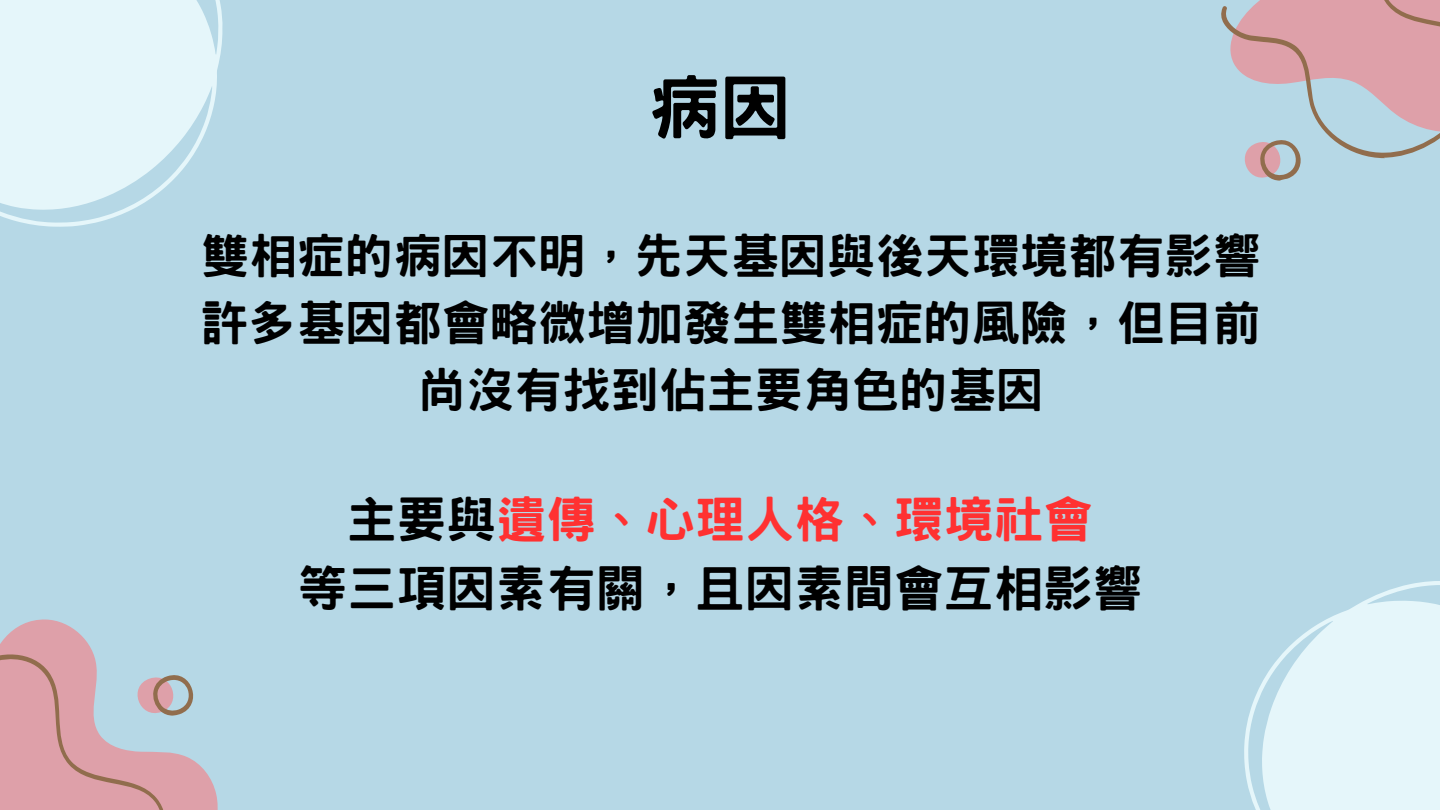
<style>
.page{position:relative;width:1440px;height:810px;background:#b6d8e6}
.page>*{position:absolute;margin:0;border:0;box-sizing:border-box;transform-origin:0 0}
.t1{font:800 71.6px "Han Wang Hei";color:#000}
.t2{font:800 49.7px "Han Wang Hei";color:#000}
.t3{font:800 49.7px "Han Wang Hei";color:#ff3131}
.t4{font:800 48.2px/67.1px "Han Wang Hei";color:#000;text-align:center}
.s1{color:#000}
</style>
<div class="page">
<svg style="left:0;top:0;width:223px;height:227px;fill:#e5f6fa"></svg>
<svg style="left:1244px;top:581px;width:196px;height:229px"></svg>
<svg style="left:0;top:619px;width:218px;height:191px"></svg>
<svg style="left:1221px;top:0;width:219px;height:181px"></svg>
<p class="t1" style="left:648px;top:71px;width:145px">病因</p>
<p class="t4" style="left:201px;top:222px;width:1062px">雙相症的病因不明，先天基因與後天環境都有影響</p>
<p class="t4" style="left:201px;top:289px;width:1062px">許多基因都會略微增加發生雙相症的風險，但目前尚沒有找到佔主要角色的基因</p>
<p class="t3" style="left:347px;top:494px;width:747px"><span class="s1">主要與</span>遺傳、心理人格、環境社會</p>
<p class="t2" style="left:297px;top:563px;width:847px">等三項因素有關，且因素間會互相影響</p>
</div>
